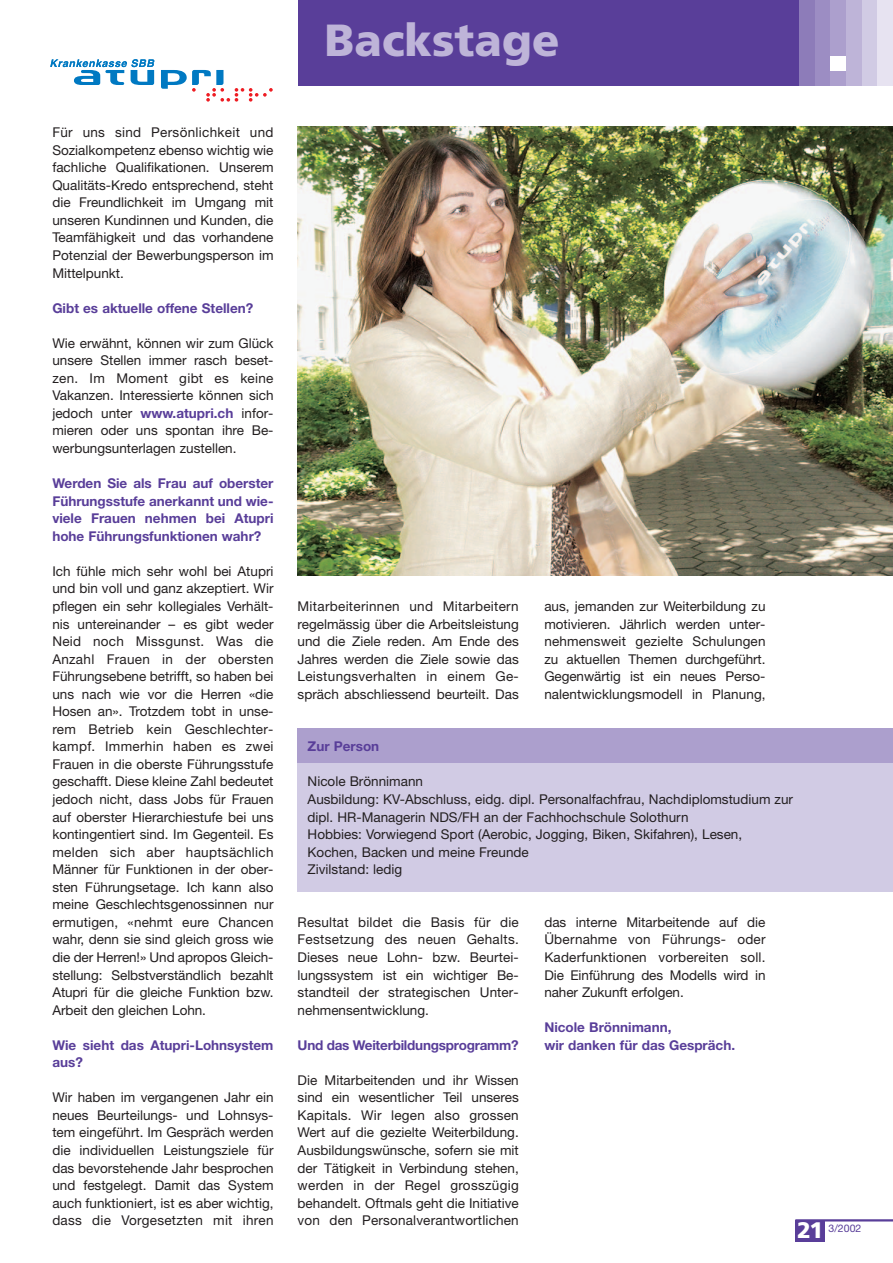
<style>
.page{position:relative;width:893px;height:1263px;background:#fff}
.page>*{position:absolute;margin:0;border:0;box-sizing:border-box;transform-origin:0 0}
.t1{font:900 45px "Frutiger";color:#beb4d8}
.t2{font:13.5px/17.5px "Helvetica Neue";color:#231f20;text-align:justify}
.t3{font:700 13.5px/17.5px "Helvetica Neue";color:#593e99}
.t4{font:10.5px "Helvetica Neue";color:#593e99}
.s1{font-weight:700;color:#593e99}
.s2{font-family:"Frutiger";font-weight:900;font-size:22.5px;color:#fff}
</style>
<div class="page">
<div style="left:297px;top:0;width:546px;height:85px;background:#593e99"></div>
<hr style="left:795px;top:1219px;width:97px;height:3px;background:#593e99">
<div style="left:795px;top:1220px;width:30px;height:22px;background:#593e99"></div>
<svg style="left:50px;top:59px;width:104px;height:26px"></svg>
<svg style="left:161px;top:70px;width:112px;height:32px"></svg>
<div style="left:799px;top:0;width:15px;height:85px;background:#8d7cb9"></div>
<div style="left:814px;top:0;width:16px;height:85px;background:#9c8dc3"></div>
<div style="left:830px;top:0;width:16px;height:85px;background:#ac9fcd"></div>
<div style="left:846px;top:0;width:15px;height:85px;background:#beb4d8"></div>
<div style="left:861px;top:0;width:16px;height:85px;background:#d1cbe4"></div>
<div style="left:877px;top:0;width:15px;height:85px;background:#e7e3f1"></div>
<div style="left:830px;top:57px;width:16px;height:14px;background:#fff"></div>
<img style="left:297px;top:127px;width:595px;height:448px">
<div style="left:297px;top:744px;width:595px;height:148px;background:#d1cbe4"></div>
<div style="left:297px;top:729px;width:595px;height:34px;background:#ac9fcd"></div>
<h1 class="t1" style="left:324px;top:23px;width:236px">Backstage</h1>
<p class="t2" style="left:52px;top:125px;width:223px">Für uns sind Persönlichkeit und Sozialkompetenz ebenso wichtig wie fachliche Qualifikationen. Unserem Qualitäts-Kredo entsprechend, steht die Freundlichkeit im Umgang mit unseren Kundinnen und Kunden, die Teamfähigkeit und das vorhandene Potenzial der Bewerbungsperson im Mittelpunkt.</p>
<p class="t3" style="left:52px;top:300px;width:202px">Gibt es aktuelle offene Stellen?</p>
<p class="t2" style="left:52px;top:335px;width:223px">Wie erwähnt, können wir zum Glück unsere Stellen immer rasch beset&shy;zen. Im Moment gibt es keine Vakanzen. Interessierte können sich jedoch unter <span class="s1">www.atupri.ch</span> infor&shy;mieren oder uns spontan ihre Be&shy;werbungsunterlagen zustellen.</p>
<p class="t3" style="left:52px;top:476px;width:223px;text-align:justify">Werden Sie als Frau auf oberster Führungsstufe anerkannt und wie&shy;viele Frauen nehmen bei Atupri hohe Führungsfunktionen wahr?</p>
<p class="t2" style="left:52px;top:564px;width:223px">Ich fühle mich sehr wohl bei Atupri und bin voll und ganz akzeptiert. Wir pflegen ein sehr kollegiales Verhält&shy;nis untereinander – es gibt weder Neid noch Missgunst. Was die Anzahl Frauen in der obersten Führungsebene betrifft, so haben bei uns nach wie vor die Herren «die Hosen an». Trotzdem tobt in unse&shy;rem Betrieb kein Geschlechter&shy;kampf. Immerhin haben es zwei Frauen in die oberste Führungsstufe geschafft. Diese kleine Zahl bedeutet jedoch nicht, dass Jobs für Frauen auf oberster Hierarchiestufe bei uns kontingentiert sind. Im Gegenteil. Es melden sich aber hauptsächlich Männer für Funktionen in der ober&shy;sten Führungsetage. Ich kann also meine Geschlechtsgenossinnen nur ermutigen, «nehmt eure Chancen wahr, denn sie sind gleich gross wie die der Herren!» Und apropos Gleich&shy;stellung: Selbstverständlich bezahlt Atupri für die gleiche Funktion bzw.<br>Arbeit den gleichen Lohn.</p>
<p class="t3" style="left:52px;top:1037px;width:223px">Wie sieht das Atupri-Lohnsystem aus?</p>
<p class="t2" style="left:52px;top:1090px;width:223px">Wir haben im vergangenen Jahr ein neues Beurteilungs- und Lohnsys&shy;tem eingeführt. Im Gespräch werden die individuellen Leistungsziele für das bevorstehende Jahr besprochen und festgelegt. Damit das System auch funktioniert, ist es aber wichtig, dass die Vorgesetzten mit ihren</p>
<p class="t2" style="left:297px;top:599px;width:223px">Mitarbeiterinnen und Mitarbeitern regelmässig über die Arbeitsleistung und die Ziele reden. Am Ende des Jahres werden die Ziele sowie das Leistungsverhalten in einem Ge&shy;spräch abschliessend beurteilt. Das</p>
<p class="t2" style="left:544px;top:599px;width:223px">aus, jemanden zur Weiterbildung zu motivieren. Jährlich werden unter&shy;nehmensweit gezielte Schulungen zu aktuellen Themen durchgeführt.<br>Gegenwärtig ist ein neues Perso&shy;nalentwicklungsmodell in Planung,</p>
<p class="t3" style="left:307px;top:739px;width:73px">Zur Person</p>
<p class="t2" style="left:307px;top:774px;width:487px;text-align:left">Nicole Brönnimann<br>Ausbildung: KV-Abschluss, eidg. dipl. Personalfachfrau, Nachdiplomstudium zur dipl. HR-Managerin NDS/FH an der Fachhochschule Solothurn<br>Hobbies: Vorwiegend Sport (Aerobic, Jogging, Biken, Skifahren), Lesen, Kochen, Backen und meine Freunde<br>Zivilstand: ledig</p>
<p class="t2" style="left:297px;top:915px;width:223px">Resultat bildet die Basis für die Festsetzung des neuen Gehalts.<br>Dieses neue Lohn- bzw. Beurtei&shy;lungssystem ist ein wichtiger Be&shy;standteil der strategischen Unter&shy;nehmensentwicklung.</p>
<p class="t3" style="left:297px;top:1037px;width:223px">Und das Weiterbildungsprogramm?</p>
<p class="t2" style="left:297px;top:1073px;width:223px">Die Mitarbeitenden und ihr Wissen sind ein wesentlicher Teil unseres Kapitals. Wir legen also grossen Wert auf die gezielte Weiterbildung.<br>Ausbildungswünsche, sofern sie mit der Tätigkeit in Verbindung stehen, werden in der Regel grosszügig behandelt. Oftmals geht die Initiative von den Personalverantwortlichen</p>
<p class="t2" style="left:544px;top:915px;width:223px">das interne Mitarbeitende auf die Übernahme von Führungs- oder Kaderfunktionen vorbereiten soll.<br>Die Einführung des Modells wird in naher Zukunft erfolgen.</p>
<p class="t3" style="left:544px;top:1020px;width:192px">Nicole Brönnimann,<br>wir danken für das Gespräch.</p>
<p class="t4" style="left:797px;top:1224px;width:66px"><span class="s2">21</span> 3/2002</p>
</div>
